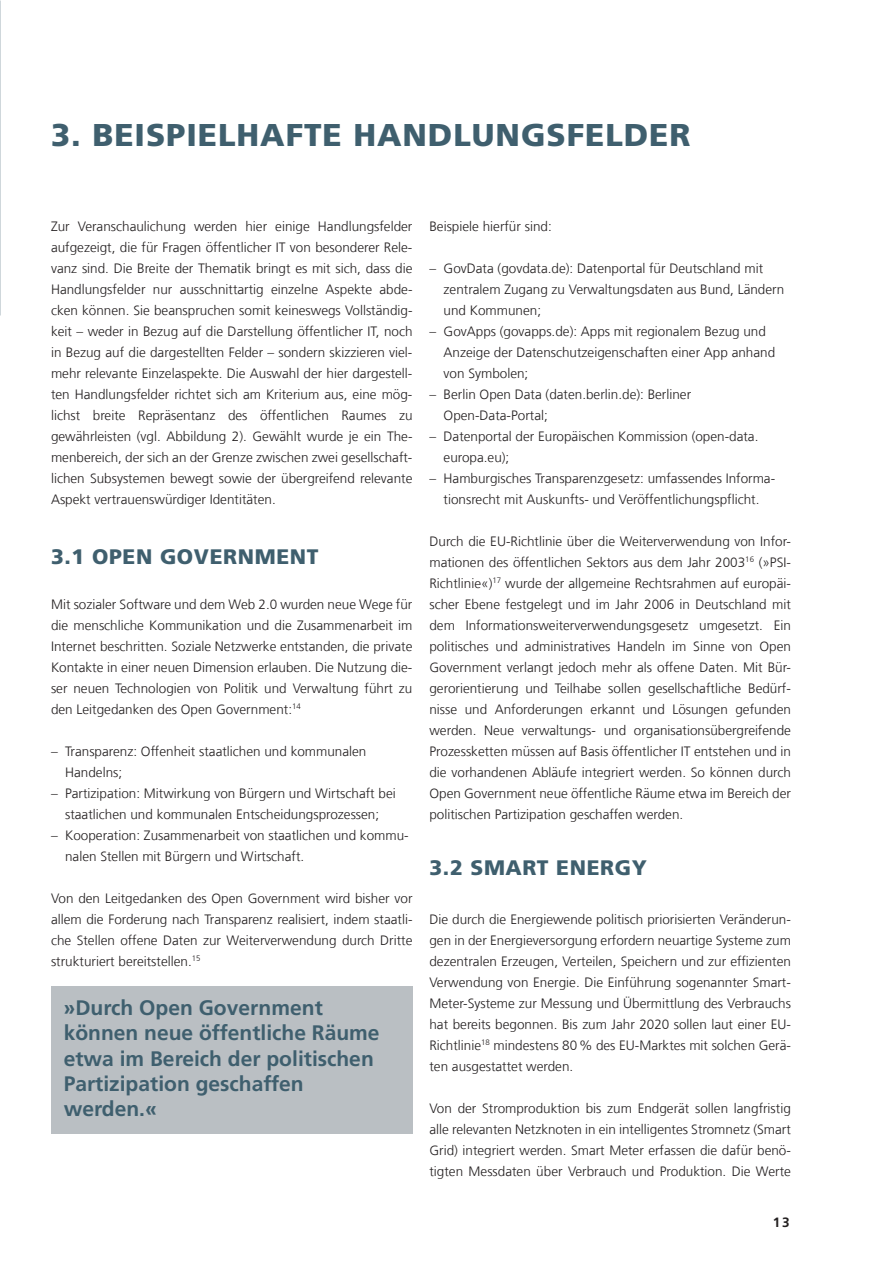
<style>
.page{position:relative;width:893px;height:1263px;background:#fff}
.page>*{position:absolute;margin:0;border:0;box-sizing:border-box;transform-origin:0 0}
.t1{font:900 31.5px "Frutiger LT Com";letter-spacing:.03em;color:#3f5f6e}
.t2{font:700 21px/25.2px "Frutiger LT Com";color:#3f5f6e}
.t3{font:900 21px "Frutiger LT Com";letter-spacing:.03em;color:#3f5f6e}
.t4{font:300 13.5px/21px "Frutiger LT Com";color:#231f20}
.t5{font:700 13.5px "Frutiger LT Com";color:#231f20}
</style>
<div class="page">
<div style="left:51px;top:987px;width:361px;height:147px;background:#babfc3"></div>
<h1 class="t1" style="left:51px;top:116px;width:641px">3. BEISPIELHAFTE HANDLUNGSFELDER</h1>
<p class="t4" style="left:51px;top:216px;width:363px;text-align:justify">Zur Veranschaulichung werden hier einige Handlungsfelder aufgezeigt, die für Fragen öffentlicher IT von besonderer Rele&shy;vanz sind. Die Breite der Thematik bringt es mit sich, dass die Handlungsfelder nur ausschnittartig einzelne Aspekte abde&shy;cken können. Sie beanspruchen somit keineswegs Vollständig&shy;keit – weder in Bezug auf die Darstellung öffentlicher IT, noch in Bezug auf die dargestellten Felder – sondern skizzieren viel&shy;mehr relevante Einzelaspekte. Die Auswahl der hier dargestell&shy;ten Handlungsfelder richtet sich am Kriterium aus, eine mög&shy;lichst breite Repräsentanz des öffentlichen Raumes zu gewährleisten (vgl. Abbildung 2). Gewählt wurde je ein The&shy;menbereich, der sich an der Grenze zwischen zwei gesellschaft&shy;lichen Subsystemen bewegt sowie der übergreifend relevante Aspekt vertrauenswürdiger Identitäten.</p>
<h2 class="t3" style="left:51px;top:544px;width:269px">3.1 OPEN GOVERNMENT</h2>
<p class="t4" style="left:51px;top:594px;width:363px;text-align:justify">Mit sozialer Software und dem Web 2.0 wurden neue Wege für die menschliche Kommunikation und die Zusammenarbeit im Internet beschritten. Soziale Netzwerke entstanden, die private Kontakte in einer neuen Dimension erlauben. Die Nutzung die&shy;ser neuen Technologien von Politik und Verwaltung führt zu den Leitgedanken des Open Government:<sup>14</sup></p>
<p class="t4" style="left:65px;top:741px;width:303px;text-indent:-14px">– Transparenz: Offenheit staatlichen und kommunalen<br>Handelns;</p>
<p class="t4" style="left:51px;top:783px;width:346px;text-align:center">– Partizipation: Mitwirkung von Bürgern und Wirtschaft bei staatlichen und kommunalen Entscheidungsprozessen;</p>
<p class="t4" style="left:65px;top:825px;width:345px;text-indent:-14px">– Kooperation: Zusammenarbeit von staatlichen und kommu&shy;nalen Stellen mit Bürgern und Wirtschaft.</p>
<p class="t4" style="left:51px;top:888px;width:363px;text-align:justify">Von den Leitgedanken des Open Government wird bisher vor allem die Forderung nach Transparenz realisiert, indem staatli&shy;che Stellen offene Daten zur Weiterverwendung durch Dritte strukturiert bereitstellen.<sup>15</sup></p>
<h2 class="t2" style="left:64px;top:995px;width:317px">»Durch Open Government können neue öffentliche Räume etwa im Bereich der politischen<br>Partizipation geschaffen werden.«</h2>
<p class="t4" style="left:429px;top:216px;width:124px">Beispiele hierfür sind:</p>
<p class="t4" style="left:444px;top:258px;width:342px;text-indent:-14px">– GovData (govdata.de): Datenportal für Deutschland mit zentralem Zugang zu Verwaltungsdaten aus Bund, Ländern und Kommunen;</p>
<p class="t4" style="left:444px;top:321px;width:333px;text-indent:-14px">– GovApps (govapps.de): Apps mit regionalem Bezug und<br>Anzeige der Datenschutzeigenschaften einer App anhand von Symbolen;</p>
<p class="t4" style="left:444px;top:384px;width:249px;text-indent:-14px">– Berlin Open Data (daten.berlin.de): Berliner<br>Open-Data-Portal;</p>
<p class="t4" style="left:444px;top:426px;width:316px;text-indent:-14px">– Datenportal der Europäischen Kommission (open-data. europa.eu);</p>
<p class="t4" style="left:429px;top:468px;width:346px;text-align:center">– Hamburgisches Transparenzgesetz: umfassendes Informa&shy;tionsrecht mit Auskunfts- und Veröffentlichungspflicht.</p>
<p class="t4" style="left:429px;top:531px;width:363px;text-align:justify">Durch die EU-Richtlinie über die Weiterverwendung von Infor&shy;mationen des öffentlichen Sektors aus dem Jahr 2003<sup>16</sup> (»PSI-Richtlinie«)<sup>17</sup> wurde der allgemeine Rechtsrahmen auf europäi&shy;scher Ebene festgelegt und im Jahr 2006 in Deutschland mit dem Informationsweiterverwendungsgesetz umgesetzt. Ein politisches und administratives Handeln im Sinne von Open Government verlangt jedoch mehr als offene Daten. Mit Bür&shy;gerorientierung und Teilhabe sollen gesellschaftliche Bedürf&shy;nisse und Anforderungen erkannt und Lösungen gefunden werden. Neue verwaltungs- und organisationsübergreifende Prozessketten müssen auf Basis öffentlicher IT entstehen und in die vorhandenen Abläufe integriert werden. So können durch Open Government neue öffentliche Räume etwa im Bereich der politischen Partizipation geschaffen werden.</p>
<h2 class="t3" style="left:429px;top:855px;width:219px">3.2 SMART ENERGY</h2>
<p class="t4" style="left:429px;top:909px;width:363px;text-align:justify">Die durch die Energiewende politisch priorisierten Veränderun&shy;gen in der Energieversorgung erfordern neuartige Systeme zum dezentralen Erzeugen, Verteilen, Speichern und zur effizienten Verwendung von Energie. Die Einführung sogenannter Smart-Meter-Systeme zur Messung und Übermittlung des Verbrauchs hat bereits begonnen. Bis zum Jahr 2020 sollen laut einer EU-Richtlinie<sup>18</sup> mindestens 80% des EU-Marktes mit solchen Gerä&shy;ten ausgestattet werden.</p>
<p class="t4" style="left:429px;top:1098px;width:363px;text-align:justify">Von der Stromproduktion bis zum Endgerät sollen langfristig alle relevanten Netzknoten in ein intelligentes Stromnetz (Smart Grid) integriert werden. Smart Meter erfassen die dafür benö&shy;tigten Messdaten über Verbrauch und Produktion. Die Werte</p>
<p class="t5" style="left:773px;top:1215px;width:18px">13</p>
</div>
